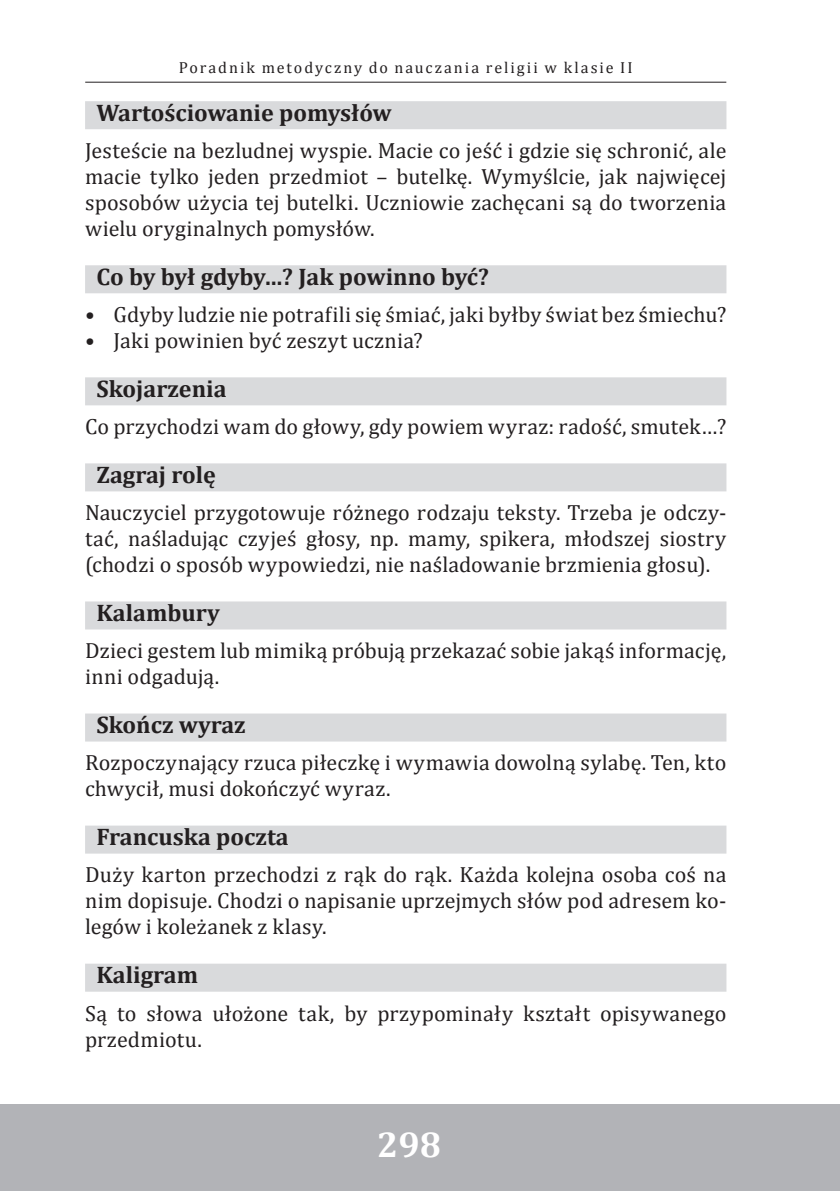
<style>
.page{position:relative;width:840px;height:1191px;background:#fff}
.page>*{position:absolute;margin:0;border:0;box-sizing:border-box;transform-origin:0 0}
.t1{font:700 36px "Cambria";color:#fff}
.t2{font:700 24px "Cambria";color:#231f20}
.t3{font:700 24px "Cambria";letter-spacing:-.02em;color:#231f20}
.t4{font:22px/26px "Cambria";letter-spacing:.005em;color:#231f20;text-align:justify}
.t5{font:16px "Cambria";letter-spacing:.12em;color:#231f20}
</style>
<div class="page">
<div style="left:0;top:1104px;width:839px;height:87px;background:#b2b3b7"></div>
<hr style="left:85px;top:82px;width:640px;height:1px;background:#231f20">
<div style="left:85px;top:101px;width:641px;height:28px;background:#d9dadc"></div>
<div style="left:85px;top:265px;width:641px;height:28px;background:#d9dadc"></div>
<div style="left:85px;top:377px;width:641px;height:28px;background:#d9dadc"></div>
<div style="left:85px;top:463px;width:641px;height:28px;background:#d9dadc"></div>
<div style="left:85px;top:601px;width:641px;height:28px;background:#d9dadc"></div>
<div style="left:85px;top:713px;width:641px;height:28px;background:#d9dadc"></div>
<div style="left:85px;top:825px;width:641px;height:28px;background:#d9dadc"></div>
<div style="left:85px;top:963px;width:641px;height:28px;background:#d9dadc"></div>
<p class="t5" style="left:179px;top:58px;width:455px">Poradnik metodyczny do nauczania religii w klasie II</p>
<p class="t2" style="left:96px;top:96px;width:296px">Wartościowanie pomysłów</p>
<p class="t4" style="left:85px;top:137px;width:642px">Jesteście na bezludnej wyspie. Macie co jeść i gdzie się schronić, ale macie tylko jeden przedmiot – butelkę. Wymyślcie, jak najwięcej sposobów użycia tej butelki. Uczniowie zachęcani są do tworzenia wielu oryginalnych pomysłów.</p>
<p class="t3" style="left:96px;top:260px;width:394px">Co by był gdyby…? Jak powinno być?</p>
<p class="t4" style="left:85px;top:301px;width:642px">• Gdyby ludzie nie potrafili się śmiać, jaki byłby świat bez śmiechu?</p>
<p class="t4" style="left:85px;top:327px;width:339px">• Jaki powinien być zeszyt ucznia?</p>
<p class="t2" style="left:96px;top:372px;width:132px">Skojarzenia</p>
<p class="t4" style="left:85px;top:413px;width:642px">Co przychodzi wam do głowy, gdy powiem wyraz: radość, smutek…?</p>
<p class="t2" style="left:96px;top:458px;width:121px">Zagraj rolę</p>
<p class="t4" style="left:85px;top:499px;width:642px">Nauczyciel przygotowuje różnego rodzaju teksty. Trzeba je odczy&shy;tać, naśladując czyjeś głosy, np. mamy, spikera, młodszej siostry (chodzi o sposób wypowiedzi, nie naśladowanie brzmienia głosu).</p>
<p class="t2" style="left:96px;top:596px;width:125px">Kalambury</p>
<p class="t4" style="left:85px;top:637px;width:642px">Dzieci gestem lub mimiką próbują przekazać sobie jakąś informację, inni odgadują.</p>
<p class="t2" style="left:96px;top:708px;width:151px">Skończ wyraz</p>
<p class="t4" style="left:85px;top:749px;width:642px">Rozpoczynający rzuca piłeczkę i wymawia dowolną sylabę. Ten, kto chwycił, musi dokończyć wyraz.</p>
<p class="t2" style="left:96px;top:820px;width:194px">Francuska poczta</p>
<p class="t4" style="left:85px;top:862px;width:642px">Duży karton przechodzi z rąk do rąk. Każda kolejna osoba coś na nim dopisuje. Chodzi o napisanie uprzejmych słów pod adresem ko&shy;legów i koleżanek z klasy.</p>
<p class="t2" style="left:96px;top:958px;width:103px">Kaligram</p>
<p class="t4" style="left:85px;top:1000px;width:642px">Są to słowa ułożone tak, by przypominały kształt opisywanego przedmiotu.</p>
<h1 class="t1" style="left:377px;top:1118px;width:65px">298</h1>
</div>
